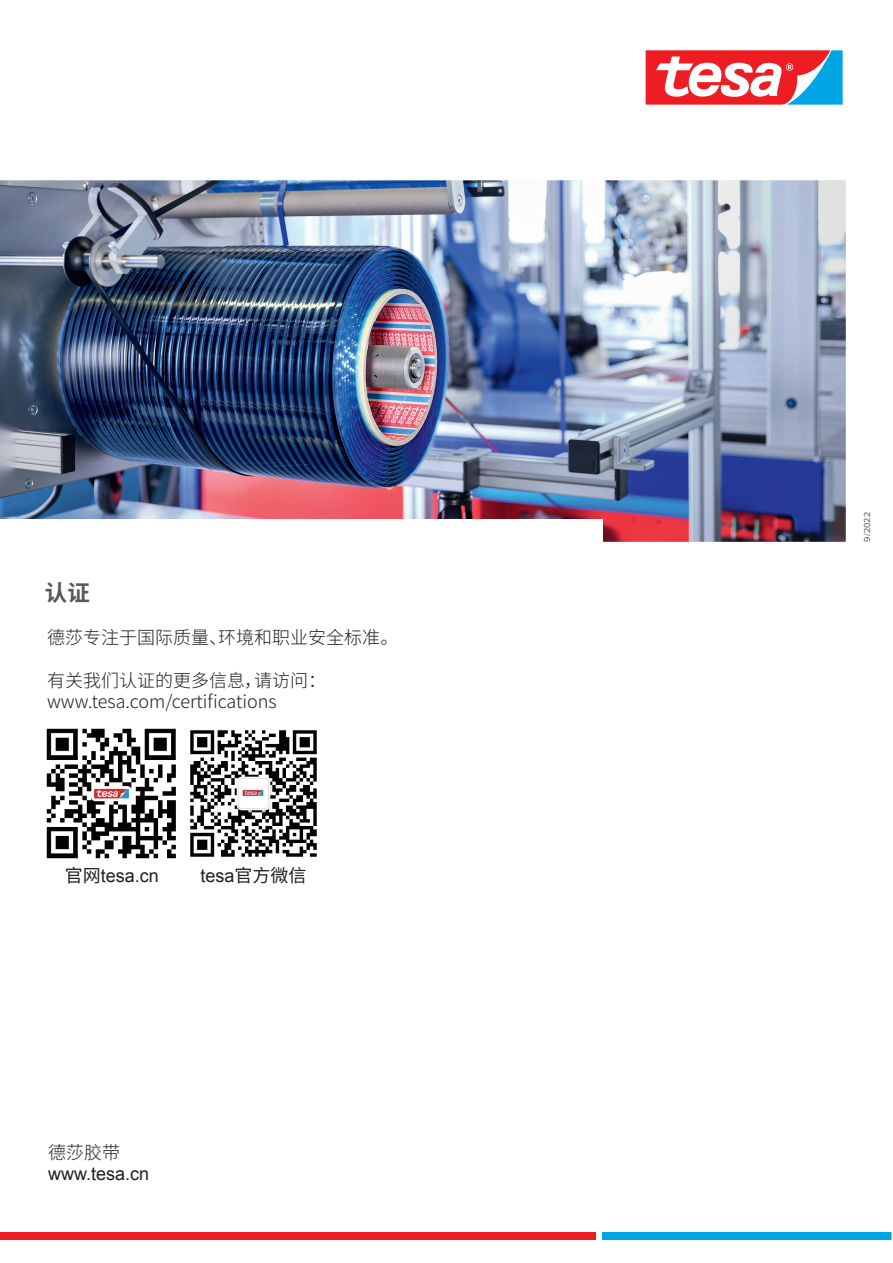
<style>
.page{position:relative;width:893px;height:1263px;background:#fff}
.page>*{position:absolute;margin:0;border:0;box-sizing:border-box;transform-origin:0 0}
.t1{font:700 22.5px "Source Han Sans CN";color:#57585a}
.t2{font:300 18px/21.6px "Source Han Sans CN";color:#231f20}
.t3{font:18px "Arial";color:#231f20}
.t4{font:9px "Proxima Nova";color:#57585a}
.s1{font-family:"Source Han Sans CN"}
</style>
<div class="page">
<img style="left:0;top:180px;width:846px;height:362px">
<div style="left:0;top:519px;width:603px;height:30px;background:#fff"></div>
<svg style="left:645px;top:50px;width:198px;height:55px"></svg>
<div style="left:0;top:1232px;width:595px;height:8px;background:#ee1d23"></div>
<div style="left:603px;top:1232px;width:290px;height:8px;background:#00a6e4"></div>
<svg style="left:891px;top:1232px;width:2px;height:8px"></svg>
<img style="left:46px;top:728px;width:130px;height:131px">
<img style="left:190px;top:730px;width:127px;height:127px">
<p class="t1" style="left:45px;top:580px;width:46px">认证</p>
<p class="t2" style="left:47px;top:627px;width:353px">德莎专注于国际质量、环境和职业安全标准。</p>
<p class="t2" style="left:47px;top:670px;width:281px">有关我们认证的更多信息，请访问：www.tesa.com/certifications</p>
<p class="t3" style="left:65px;top:866px;width:96px"><span class="s1">官网</span>tesa.cn</p>
<p class="t3" style="left:200px;top:866px;width:108px">tesa<span class="s1">官方微信</span></p>
<p class="t2" style="left:48px;top:1142px;width:73px">德莎胶带</p>
<p class="t3" style="left:48px;top:1164px;width:103px">www.tesa.cn</p>
<p class="t4" style="left:860px;top:542px;width:32px;rotate:-90deg">9/2022</p>
</div>
